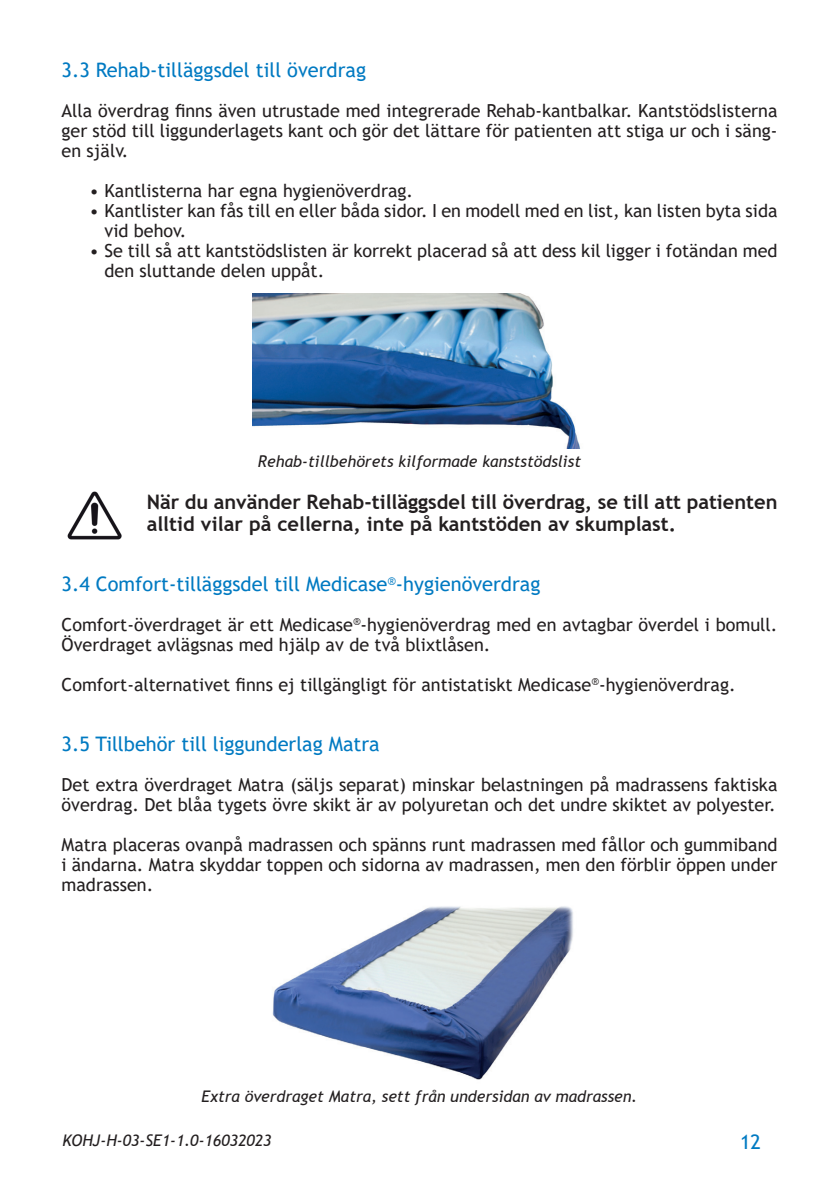
<style>
.page{position:relative;width:840px;height:1191px;background:#fff}
.page>*{position:absolute;margin:0;border:0;box-sizing:border-box;transform-origin:0 0}
.t1{font:20px "Trebuchet MS";color:#007ac2}
.t2{font:700 20px/22px "Trebuchet MS";color:#231f20}
.t3{font:18px/20px "Trebuchet MS";color:#231f20}
.t4{font:italic 16px "Trebuchet MS";color:#231f20}
</style>
<div class="page">
<img style="left:252px;top:293px;width:329px;height:156px">
<img style="left:272px;top:906px;width:301px;height:174px">
<img style="left:67px;top:491px;width:55px;height:49px">
<p class="t1" style="left:61px;top:57px;width:306px">3.3 Rehab-tilläggsdel till överdrag</p>
<p class="t3" style="left:61px;top:101px;width:717px;text-align:justify">Alla överdrag finns även utrustade med integrerade Rehab-kantbalkar. Kantstödslisterna ger stöd till liggunderlagets kant och gör det lättare för patienten att stiga ur och i säng&shy;en själv.</p>
<p class="t3" style="left:90px;top:181px;width:325px">• Kantlisterna har egna hygienöverdrag.</p>
<p class="t3" style="left:104px;top:201px;width:674px;text-indent:-15px">• Kantlister kan fås till en eller båda sidor. I en modell med en list, kan listen byta sida vid behov.</p>
<p class="t3" style="left:104px;top:241px;width:674px;text-indent:-15px">• Se till så att kantstödslisten är korrekt placerad så att dess kil ligger i fotändan med den sluttande delen uppåt.</p>
<p class="t4" style="left:258px;top:452px;width:324px">Rehab-tillbehörets kilformade kanststödslist</p>
<p class="t2" style="left:147px;top:491px;width:632px">När du använder Rehab-tilläggsdel till överdrag, se till att patienten alltid vilar på cellerna, inte på kantstöden av skumplast.</p>
<p class="t1" style="left:61px;top:571px;width:480px">3.4 Comfort-tilläggsdel till Medicase<sup>®</sup>-hygienöverdrag</p>
<p class="t3" style="left:61px;top:615px;width:717px">Comfort-överdraget är ett Medicase<sup>®</sup>-hygienöverdrag med en avtagbar överdel i bomull.<br>Överdraget avlägsnas med hjälp av de två blixtlåsen.</p>
<p class="t3" style="left:61px;top:675px;width:675px">Comfort-alternativet finns ej tillgängligt för antistatiskt Medicase<sup>®</sup>-hygienöverdrag.</p>
<p class="t1" style="left:61px;top:731px;width:319px">3.5 Tillbehör till liggunderlag Matra</p>
<p class="t3" style="left:61px;top:775px;width:717px">Det extra överdraget Matra (säljs separat) minskar belastningen på madrassens faktiska överdrag. Det blåa tygets övre skikt är av polyuretan och det undre skiktet av polyester.</p>
<p class="t3" style="left:61px;top:835px;width:717px;text-align:justify">Matra placeras ovanpå madrassen och spänns runt madrassen med fållor och gummiband i ändarna. Matra skyddar toppen och sidorna av madrassen, men den förblir öppen under madrassen.</p>
<p class="t4" style="left:201px;top:1086px;width:437px">Extra överdraget Matra, sett från undersidan av madrassen.</p>
<p class="t4" style="left:62px;top:1130px;width:211px">KOHJ-H-03-SE1-1.0-16032023</p>
<p class="t1" style="left:739px;top:1129px;width:22px">12</p>
</div>
